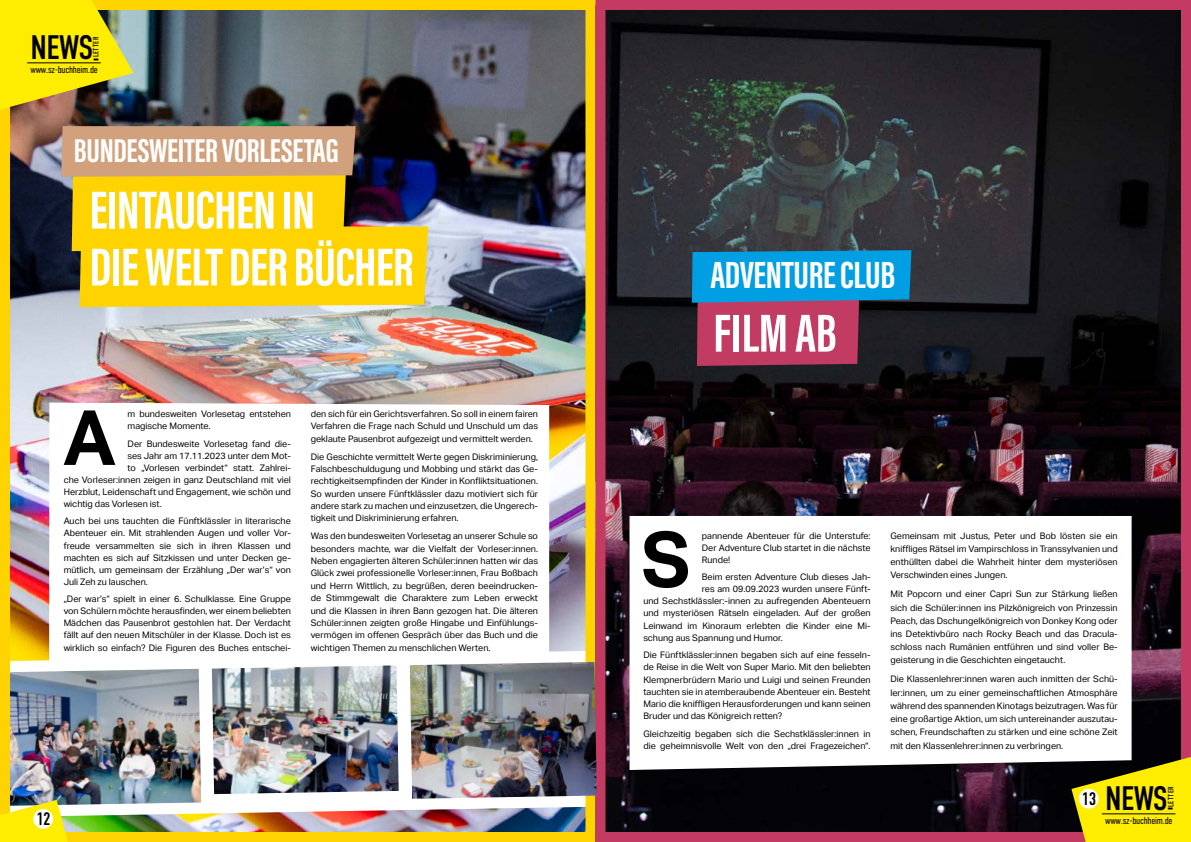
<style>
.page{position:relative;width:1191px;height:842px;background:#fff}
.page>*{position:absolute;margin:0;border:0;box-sizing:border-box;transform-origin:0 0}
.t1{font:700 76.2px "Aktiv Grotesk";color:#000}
.t2{font:700 55px/57px "Acumin Pro Extra Cond";letter-spacing:-.01em;color:#fff}
.t3{font:700 39px "Acumin Pro Extra Cond";letter-spacing:-.01em;color:#fff}
.t4{font:700 34px "Acumin Pro Extra Cond";letter-spacing:-.01em;color:#fff}
.t5{font:34px "DIN Condensed";letter-spacing:-.015em;color:#000}
.t6{font:18px "DIN Condensed";color:#000}
.t7{font:300 10px "DIN Condensed";letter-spacing:-.025em;color:#000}
.t8{font:9px/12.3px "Aktiv Grotesk";color:#000;text-align:justify}
.t9{font:7.7px "DIN Condensed";letter-spacing:.05em;color:#000}
</style>
<div class="page">
<img style="left:85px;top:817px;width:499px;height:14px">
<img style="left:11px;top:11px;width:573px;height:629px">
<img style="left:11px;top:640px;width:573px;height:177px">
<img style="left:11px;top:669px;width:190px;height:137px">
<img style="left:606px;top:11px;width:574px;height:820px">
<div style="left:0;top:0;width:595px;height:842px;border:10px solid #ffd300"></div>
<div style="left:595px;top:0;width:596px;height:842px;border:10px solid #c33b62"></div>
<svg style="left:629px;top:516px;width:502px;height:254px"></svg>
<svg style="left:61px;top:126px;width:367px;height:181px;background:#d2ac26"></svg>
<svg style="left:49px;top:403px;width:500px;height:260px"></svg>
<svg style="left:692px;top:250px;width:219px;height:116px;background:#53608e"></svg>
<img style="left:212px;top:665px;width:187px;height:129px">
<img style="left:410px;top:662px;width:187px;height:137px">
<svg style="left:1071px;top:755px;width:120px;height:87px;background:#cabb13"></svg>
<img style="left:0;top:0;width:133px;height:110px">
<svg style="left:0;top:800px;width:85px;height:42px"></svg>
<hr style="left:27px;top:62px;width:74px;height:1px;background:#000">
<hr style="left:1101px;top:813px;width:74px;height:1px;background:#000">
<h3 class="t5" style="left:30px;top:29px;width:70px">NEWS<sub>-</sub></h3>
<p class="t9" style="left:92px;top:57px;width:22px;rotate:-90deg">LETTER</p>
<p class="t7" style="left:30px;top:64px;width:69px">www.sz-buchheim.de</p>
<h3 class="t4" style="left:74px;top:129px;width:266px">BUNDESWEITER VORLESETAG</h3>
<h2 class="t2" style="left:90px;top:181px;width:325px">EINTAUCHEN IN<br>DIE WELT DER BÜCHER</h2>
<h1 class="t1" style="left:63px;top:394px;width:55px">A</h1>
<p class="t8" style="left:128px;top:408px;width:165px;line-height:12px">m bundesweiten Vorlesetag entstehen magische Momente.</p>
<p class="t8" style="left:128px;top:437px;width:165px">Der Bundesweite Vorlesetag fand die-</p>
<p class="t8" style="left:128px;top:449px;width:165px">ses Jahr am 17.11.2023 unter dem Mot-</p>
<p class="t8" style="left:128px;top:461px;width:165px">to „Vorlesen verbindet“ statt. Zahlrei-</p>
<p class="t8" style="left:64px;top:473px;width:229px">che Vorleser:innen zeigen in ganz Deutschland mit viel</p>
<p class="t8" style="left:64px;top:485px;width:229px">Herzblut, Leidenschaft und Engagement, wie schön und</p>
<p class="t8" style="left:64px;top:497px;width:100px">wichtig das Vorlesen ist.</p>
<p class="t8" style="left:64px;top:515px;width:229px;line-height:12px">Auch bei uns tauchten die Fünftklässler in literarische Abenteuer ein. Mit strahlenden Augen und voller Vor&shy;freude versammelten sie sich in ihren Klassen und machten es sich auf Sitzkissen und unter Decken ge&shy;mütlich, um gemeinsam der Erzählung „Der war’s“ von Juli Zeh zu lauschen.</p>
<p class="t8" style="left:64px;top:593px;width:229px;line-height:12px">„Der war’s“ spielt in einer 6. Schulklasse. Eine Gruppe von Schülern möchte herausfinden, wer einem beliebten Mädchen das Pausenbrot gestohlen hat. Der Verdacht fällt auf den neuen Mitschüler in der Klasse. Doch ist es wirklich so einfach? Die Figuren des Buches entschei-</p>
<p class="t8" style="left:311px;top:408px;width:229px">den sich für ein Gerichtsverfahren. So soll in einem fairen Verfahren die Frage nach Schuld und Unschuld um das geklaute Pausenbrot aufgezeigt und vermittelt werden.</p>
<p class="t8" style="left:311px;top:450px;width:229px">Die Geschichte vermittelt Werte gegen Diskriminierung, Falschbeschuldugung und Mobbing und stärkt das Ge&shy;rechtigkeitsempfinden der Kinder in Konfliktsituationen.<br>So wurden unsere Fünftklässler dazu motiviert sich für andere stark zu machen und einzusetzen, die Ungerech&shy;tigkeit und Diskriminierung erfahren.</p>
<p class="t8" style="left:311px;top:530px;width:229px">Was den bundesweiten Vorlesetag an unserer Schule so besonders machte, war die Vielfalt der Vorleser:innen.<br>Neben engagierten älteren Schüler:innen hatten wir das Glück zwei professionelle Vorleser:innen, Frau Boßbach und Herrn Wittlich, zu begrüßen, deren beeindrucken&shy;de Stimmgewalt die Charaktere zum Leben erweckt und die Klassen in ihren Bann gezogen hat. Die älteren Schüler:innen zeigten große Hingabe und Einfühlungs&shy;vermögen im offenen Gespräch über das Buch und die wichtigen Themen zu menschlichen Werten.</p>
<h3 class="t6" style="left:36px;top:809px;width:16px">12</h3>
<h3 class="t3" style="left:710px;top:251px;width:186px">ADVENTURE CLUB</h3>
<h2 class="t2" style="left:713px;top:304px;width:125px">FILM AB</h2>
<h1 class="t1" style="left:641px;top:516px;width:51px">S</h1>
<p class="t8" style="left:702px;top:529px;width:170px;line-height:12px">pannende Abenteuer für die Unterstufe:<br>Der Adventure Club startet in die nächste Runde!</p>
<p class="t8" style="left:702px;top:571px;width:170px">Beim ersten Adventure Club dieses Jah-</p>
<p class="t8" style="left:702px;top:583px;width:170px">res am 09.09.2023 wurden unsere Fünft-</p>
<p class="t8" style="left:643px;top:595px;width:229px">und Sechstklässler:-innen zu aufregenden Abenteuern</p>
<p class="t8" style="left:643px;top:607px;width:229px">und mysteriösen Rätseln eingeladen. Auf der großen</p>
<p class="t8" style="left:643px;top:619px;width:229px">Leinwand im Kinoraum erlebten die Kinder eine Mi-</p>
<p class="t8" style="left:643px;top:631px;width:141px">schung aus Spannung und Humor.</p>
<p class="t8" style="left:643px;top:649px;width:229px">Die Fünftklässler:innen begaben sich auf eine fesseln&shy;de Reise in die Welt von Super Mario. Mit den beliebten Klempnerbrüdern Mario und Luigi und seinen Freunden tauchten sie in atemberaubende Abenteuer ein. Besteht Mario die kniffligen Herausforderungen und kann seinen Bruder und das Königreich retten?</p>
<p class="t8" style="left:643px;top:727px;width:229px">Gleichzeitig begaben sich die Sechstklässler:innen in die geheimnisvolle Welt von den „drei Fragezeichen“.</p>
<p class="t8" style="left:890px;top:529px;width:229px;line-height:13.2px">Gemeinsam mit Justus, Peter und Bob lösten sie ein kniffliges Rätsel im Vampirschloss in Transsylvanien und enthüllten dabei die Wahrheit hinter dem mysteriösen Verschwinden eines Jungen.</p>
<p class="t8" style="left:890px;top:588px;width:229px;line-height:13.2px">Mit Popcorn und einer Capri Sun zur Stärkung ließen sich die Schüler:innen ins Pilzkönigreich von Prinzessin Peach, das Dschungelkönigreich von Donkey Kong oder ins Detektivbüro nach Rocky Beach und das Dracula&shy;schloss nach Rumänien entführen und sind voller Be&shy;geisterung in die Geschichten eingetaucht.</p>
<p class="t8" style="left:890px;top:673px;width:229px;line-height:13.2px">Die Klassenlehrer:innen waren auch inmitten der Schü&shy;ler:innen, um zu einer gemeinschaftlichen Atmosphäre während des spannenden Kinotags beizutragen. Was für eine großartige Aktion, um sich untereinander auszutau&shy;schen, Freundschaften zu stärken und eine schöne Zeit mit den Klassenlehrer:innen zu verbringen.</p>
<h3 class="t6" style="left:1082px;top:789px;width:16px">13</h3>
<h3 class="t5" style="left:1105px;top:780px;width:70px">NEWS<sub>-</sub></h3>
<p class="t9" style="left:1166px;top:807px;width:22px;rotate:-90deg">LETTER</p>
<p class="t7" style="left:1105px;top:814px;width:69px">www.sz-buchheim.de</p>
</div>
